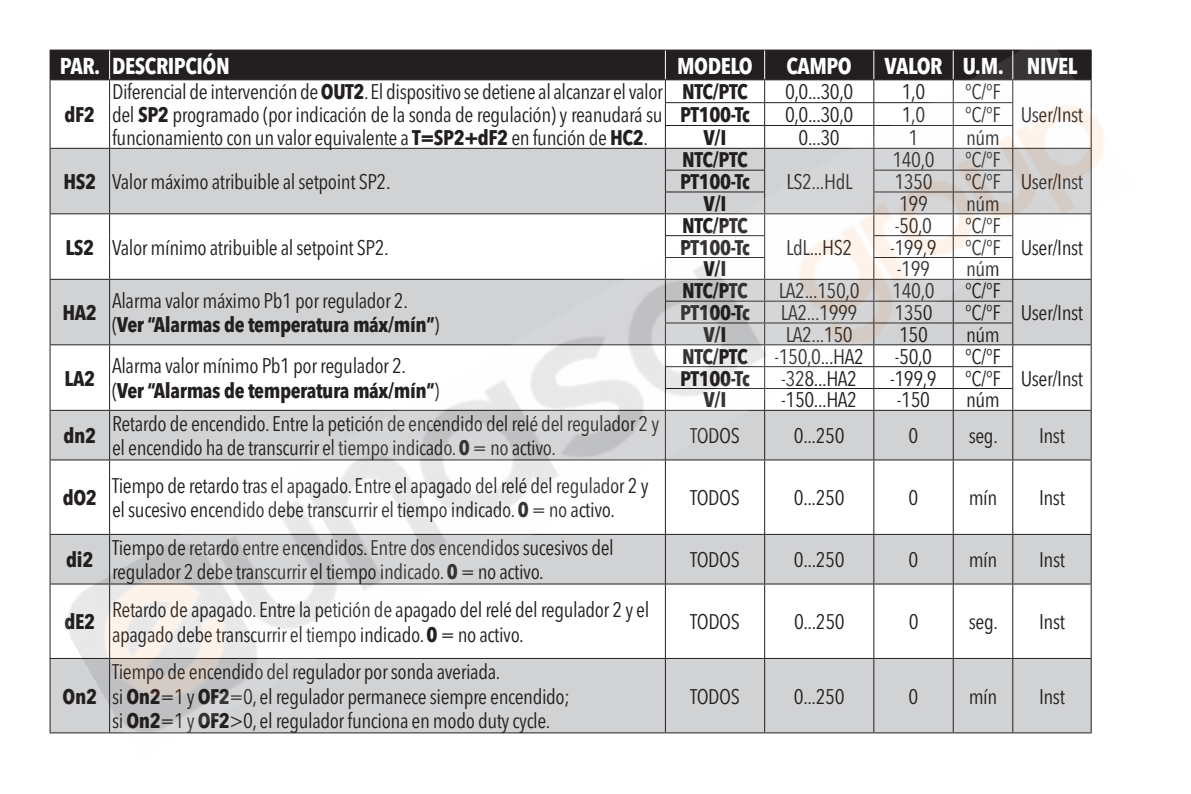
<style>
.page{position:relative;width:1191px;height:794px;background:#fff}
.page>*{position:absolute;margin:0;border:0;box-sizing:border-box;transform-origin:0 0}
.t1{font:700 condensed 22.75px "Avenir Next LT Pro";letter-spacing:-.02em;color:#fff}
.t2{font:condensed 21px/24.5px "Avenir Next LT Pro";letter-spacing:-.02em;color:#231f20}
.t3{font:700 condensed 21px "Avenir Next LT Pro";letter-spacing:-.02em;color:#231f20}
.s1{font-weight:700}
</style>
<div class="page">
<hr style="left:50px;top:49px;width:60px;height:2px;background:#231f20">
<hr style="left:49px;top:50px;width:2px;height:29px;background:#231f20">
<hr style="left:49px;top:80px;width:2px;height:23px;background:#231f20">
<hr style="left:49px;top:103px;width:2px;height:22px;background:#231f20">
<hr style="left:49px;top:125px;width:2px;height:23px;background:#231f20">
<hr style="left:49px;top:149px;width:2px;height:21px;background:#231f20">
<hr style="left:49px;top:170px;width:2px;height:22px;background:#231f20">
<hr style="left:49px;top:192px;width:2px;height:21px;background:#231f20">
<hr style="left:49px;top:214px;width:2px;height:22px;background:#231f20">
<hr style="left:49px;top:236px;width:2px;height:21px;background:#231f20">
<hr style="left:49px;top:257px;width:2px;height:22px;background:#231f20">
<hr style="left:49px;top:280px;width:2px;height:21px;background:#231f20">
<hr style="left:49px;top:301px;width:2px;height:22px;background:#231f20">
<hr style="left:49px;top:323px;width:2px;height:21px;background:#231f20">
<hr style="left:49px;top:345px;width:2px;height:22px;background:#231f20">
<hr style="left:49px;top:367px;width:2px;height:21px;background:#231f20">
<hr style="left:49px;top:388px;width:2px;height:22px;background:#231f20">
<hr style="left:50px;top:410px;width:60px;height:1px;background:#231f20">
<hr style="left:49px;top:411px;width:2px;height:48px;background:#231f20">
<hr style="left:50px;top:459px;width:60px;height:1px;background:#231f20">
<hr style="left:49px;top:460px;width:2px;height:74px;background:#231f20">
<hr style="left:50px;top:534px;width:60px;height:1px;background:#231f20">
<hr style="left:49px;top:535px;width:2px;height:48px;background:#231f20">
<hr style="left:50px;top:583px;width:60px;height:1px;background:#231f20">
<hr style="left:49px;top:584px;width:2px;height:74px;background:#231f20">
<hr style="left:50px;top:658px;width:60px;height:1px;background:#231f20">
<hr style="left:49px;top:659px;width:2px;height:73px;background:#231f20">
<hr style="left:50px;top:732px;width:60px;height:1px;background:#231f20">
<img style="left:55px;top:49px;width:1049px;height:685px">
<p class="t1" style="left:60px;top:52px;width:171px">PAR. DESCRIPCIÓN</p>
<p class="t1" style="left:677px;top:52px;width:77px">MODELO</p>
<p class="t1" style="left:786px;top:52px;width:67px">CAMPO</p>
<p class="t1" style="left:884px;top:52px;width:194px">VALOR U.M. NIVEL</p>
<p class="t3" style="left:65px;top:102px;width:32px">dF2</p>
<p class="t2" style="left:112px;top:80px;width:552px;line-height:22.8px;text-align:justify">Diferencial de intervención de <span class="s1">OUT2</span>. El dispositivo se detiene al alcanzar el valor del <span class="s1">SP2</span> programado (por indicación de la sonda de regulación) y reanudará su funcionamiento con un valor equivalente a <span class="s1">T=SP2+dF2</span> en función de <span class="s1">HC2</span>.</p>
<p class="t3" style="left:682px;top:79px;width:67px">NTC/PTC</p>
<p class="t2" style="left:785px;top:79px;width:70px">0,0...30,0</p>
<p class="t2" style="left:901px;top:79px;width:25px">1,0</p>
<p class="t2" style="left:965px;top:79px;width:37px">°C/°F</p>
<p class="t3" style="left:680px;top:102px;width:71px">PT100-Tc</p>
<p class="t2" style="left:785px;top:102px;width:70px">0,0...30,0</p>
<p class="t2" style="left:901px;top:102px;width:25px">1,0</p>
<p class="t2" style="left:965px;top:102px;width:119px">°C/°F User/Inst</p>
<p class="t3" style="left:703px;top:125px;width:24px">V/I</p>
<p class="t2" style="left:798px;top:125px;width:43px">0...30</p>
<p class="t2" style="left:908px;top:125px;width:11px">1</p>
<p class="t2" style="left:966px;top:125px;width:35px">núm</p>
<p class="t3" style="left:682px;top:147px;width:67px">NTC/PTC</p>
<p class="t2" style="left:892px;top:147px;width:44px">140,0</p>
<p class="t2" style="left:965px;top:147px;width:37px">°C/°F</p>
<p class="t2" style="left:63px;top:169px;width:329px"><span class="s1">HS2</span> Valor máximo atribuible al setpoint SP2.</p>
<p class="t2" style="left:65px;top:235px;width:325px"><span class="s1">LS2</span> Valor mínimo atribuible al setpoint SP2.</p>
<p class="t3" style="left:63px;top:300px;width:36px">HA2</p>
<p class="t3" style="left:65px;top:365px;width:32px">LA2</p>
<p class="t3" style="left:63px;top:423px;width:34px">dn2</p>
<p class="t3" style="left:63px;top:485px;width:36px">dO2</p>
<p class="t3" style="left:66px;top:547px;width:29px">di2</p>
<p class="t3" style="left:65px;top:609px;width:32px">dE2</p>
<p class="t3" style="left:63px;top:683px;width:36px">On2</p>
<p class="t2" style="left:112px;top:288px;width:329px">Alarma valor máximo Pb1 por regulador 2. (<span class="s1">Ver “Alarmas de temperatura máx/mín”</span>)</p>
<p class="t2" style="left:112px;top:353px;width:329px">Alarma valor mínimo Pb1 por regulador 2. (<span class="s1">Ver “Alarmas de temperatura máx/mín”</span>)</p>
<p class="t2" style="left:112px;top:411px;width:549px">Retardo de encendido. Entre la petición de encendido del relé del regulador 2 y el encendido ha de transcurrir el tiempo indicado. <span class="s1">0</span> = no activo.</p>
<p class="t2" style="left:112px;top:473px;width:538px">Tiempo de retardo tras el apagado. Entre el apagado del relé del regulador 2 y el sucesivo encendido debe transcurrir el tiempo indicado. <span class="s1">0</span> = no activo.</p>
<p class="t2" style="left:112px;top:535px;width:503px">Tiempo de retardo entre encendidos. Entre dos encendidos sucesivos del regulador 2 debe transcurrir el tiempo indicado. <span class="s1">0</span> = no activo.</p>
<p class="t2" style="left:112px;top:597px;width:539px">Retardo de apagado. Entre la petición de apagado del relé del regulador 2 y el apagado debe transcurrir el tiempo indicado. <span class="s1">0</span> = no activo.</p>
<p class="t2" style="left:112px;top:659px;width:459px">Tiempo de encendido del regulador por sonda averiada.<br>si <span class="s1">On2</span>=1 y <span class="s1">OF2</span>=0, el regulador permanece siempre encendido; si <span class="s1">On2</span>=1 y <span class="s1">OF2</span>&gt;0, el regulador funciona en modo duty cycle.</p>
<p class="t2" style="left:786px;top:169px;width:68px">LS2...HdL</p>
<p class="t3" style="left:680px;top:169px;width:71px">PT100-Tc</p>
<p class="t2" style="left:894px;top:169px;width:40px">1350</p>
<p class="t2" style="left:965px;top:169px;width:119px">°C/°F User/Inst</p>
<p class="t3" style="left:703px;top:191px;width:24px">V/I</p>
<p class="t2" style="left:899px;top:191px;width:30px">199</p>
<p class="t2" style="left:966px;top:191px;width:35px">núm</p>
<p class="t3" style="left:682px;top:212px;width:67px">NTC/PTC</p>
<p class="t2" style="left:895px;top:213px;width:39px">-50,0</p>
<p class="t2" style="left:965px;top:213px;width:37px">°C/°F</p>
<p class="t2" style="left:786px;top:235px;width:68px">LdL...HS2</p>
<p class="t3" style="left:680px;top:234px;width:71px">PT100-Tc</p>
<p class="t2" style="left:890px;top:235px;width:48px">-199,9</p>
<p class="t2" style="left:965px;top:235px;width:119px">°C/°F User/Inst</p>
<p class="t3" style="left:703px;top:256px;width:24px">V/I</p>
<p class="t2" style="left:897px;top:257px;width:35px">-199</p>
<p class="t2" style="left:966px;top:257px;width:35px">núm</p>
<p class="t3" style="left:682px;top:278px;width:67px">NTC/PTC</p>
<p class="t2" style="left:779px;top:278px;width:82px">LA2...150,0</p>
<p class="t2" style="left:892px;top:278px;width:44px">140,0</p>
<p class="t2" style="left:965px;top:278px;width:37px">°C/°F</p>
<p class="t3" style="left:680px;top:300px;width:71px">PT100-Tc</p>
<p class="t2" style="left:781px;top:300px;width:78px">LA2...1999</p>
<p class="t2" style="left:894px;top:300px;width:40px">1350</p>
<p class="t2" style="left:965px;top:300px;width:119px">°C/°F User/Inst</p>
<p class="t3" style="left:703px;top:321px;width:24px">V/I</p>
<p class="t2" style="left:785px;top:322px;width:69px">LA2...150</p>
<p class="t2" style="left:899px;top:322px;width:30px">150</p>
<p class="t2" style="left:966px;top:322px;width:35px">núm</p>
<p class="t3" style="left:682px;top:343px;width:67px">NTC/PTC</p>
<p class="t2" style="left:774px;top:344px;width:91px">-150,0...HA2</p>
<p class="t2" style="left:895px;top:344px;width:39px">-50,0</p>
<p class="t2" style="left:965px;top:344px;width:37px">°C/°F</p>
<p class="t3" style="left:680px;top:365px;width:71px">PT100-Tc</p>
<p class="t2" style="left:781px;top:366px;width:77px">-328...HA2</p>
<p class="t2" style="left:890px;top:366px;width:48px">-199,9</p>
<p class="t2" style="left:965px;top:366px;width:119px">°C/°F User/Inst</p>
<p class="t3" style="left:703px;top:387px;width:24px">V/I</p>
<p class="t2" style="left:781px;top:387px;width:77px">-150...HA2</p>
<p class="t2" style="left:897px;top:387px;width:35px">-150</p>
<p class="t2" style="left:966px;top:387px;width:35px">núm</p>
<p class="t2" style="left:690px;top:423px;width:51px">TODOS</p>
<p class="t2" style="left:794px;top:423px;width:52px">0...250</p>
<p class="t2" style="left:908px;top:423px;width:11px">0</p>
<p class="t2" style="left:968px;top:423px;width:31px">seg.</p>
<p class="t2" style="left:1039px;top:423px;width:27px">Inst</p>
<p class="t2" style="left:690px;top:485px;width:51px">TODOS</p>
<p class="t2" style="left:794px;top:485px;width:52px">0...250</p>
<p class="t2" style="left:908px;top:485px;width:11px">0</p>
<p class="t2" style="left:968px;top:485px;width:30px">mín</p>
<p class="t2" style="left:1039px;top:485px;width:27px">Inst</p>
<p class="t2" style="left:690px;top:547px;width:51px">TODOS</p>
<p class="t2" style="left:794px;top:547px;width:52px">0...250</p>
<p class="t2" style="left:908px;top:547px;width:11px">0</p>
<p class="t2" style="left:968px;top:547px;width:30px">mín</p>
<p class="t2" style="left:1039px;top:547px;width:27px">Inst</p>
<p class="t2" style="left:690px;top:609px;width:51px">TODOS</p>
<p class="t2" style="left:794px;top:609px;width:52px">0...250</p>
<p class="t2" style="left:908px;top:609px;width:11px">0</p>
<p class="t2" style="left:968px;top:609px;width:31px">seg.</p>
<p class="t2" style="left:1039px;top:609px;width:27px">Inst</p>
<p class="t2" style="left:690px;top:684px;width:51px">TODOS</p>
<p class="t2" style="left:794px;top:684px;width:52px">0...250</p>
<p class="t2" style="left:908px;top:684px;width:11px">0</p>
<p class="t2" style="left:968px;top:684px;width:30px">mín</p>
<p class="t2" style="left:1039px;top:684px;width:27px">Inst</p>
</div>
